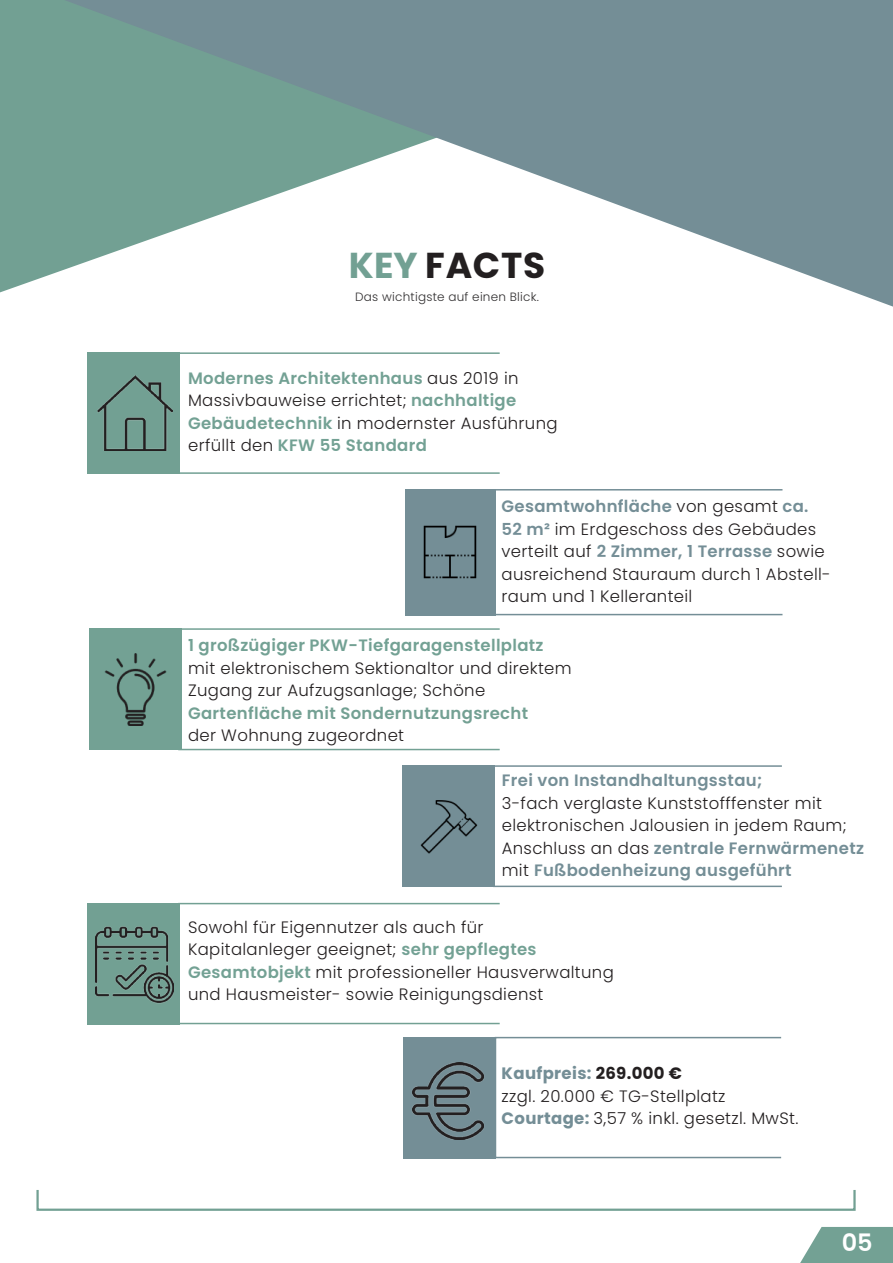
<style>
.page{position:relative;width:893px;height:1263px;background:#fff}
.page>*{position:absolute;margin:0;border:0;box-sizing:border-box;transform-origin:0 0}
.t1{font:700 36px "Poppins";letter-spacing:.02em;color:#231f20}
.t2{font:600 24px "Poppins";color:#fff}
.t3{font:300 16.5px/22.5px "Poppins";letter-spacing:.02em;color:#231f20}
.t4{font:600 16.5px "Poppins";letter-spacing:.02em;color:#73a194}
.t5{font:600 16.5px "Poppins";letter-spacing:.02em;color:#73a093}
.t6{font:600 16.5px "Poppins";letter-spacing:.02em;color:#748e96}
.t7{font:300 12px "Poppins";letter-spacing:.02em;color:#312f30}
.s1{color:#72a093}
.s2{font-weight:600;color:#73a194}
.s3{font-weight:600;color:#748e96}
.s4{font-weight:700;color:#748e96}
.s5{font-weight:700}
</style>
<div class="page">
<div style="left:36px;top:1189px;width:820px;height:22px;border:2px solid #72a093"></div>
<svg style="left:800px;top:1227px;width:93px;height:36px;background:#83aba0"></svg>
<div style="left:405px;top:489px;width:90px;height:126px;background:#748e96"></div>
<img style="left:423px;top:525px;width:54px;height:54px">
<div style="left:493px;top:489px;width:290px;height:126px;border:2px solid #748e96"></div>
<div style="left:178px;top:628px;width:322px;height:122px;border:2px solid #73a194"></div>
<div style="left:88px;top:352px;width:92px;height:122px;background:#72a093"></div>
<div style="left:178px;top:352px;width:322px;height:122px;border:2px solid #72a093"></div>
<div style="left:178px;top:903px;width:322px;height:121px;border:2px solid #72a093"></div>
<div style="left:493px;top:765px;width:290px;height:122px;border:2px solid #748e96"></div>
<div style="left:495px;top:1037px;width:287px;height:121px;border:2px solid #748e96"></div>
<div style="left:89px;top:628px;width:93px;height:122px;background:#73a194"></div>
<img style="left:104px;top:653px;width:63px;height:73px">
<div style="left:404px;top:1037px;width:92px;height:121px;background:#748e96"></div>
<img style="left:412px;top:1062px;width:72px;height:77px">
<div style="left:88px;top:903px;width:92px;height:121px;background:#72a093"></div>
<img style="left:96px;top:926px;width:78px;height:77px">
<div style="left:402px;top:765px;width:93px;height:122px;background:#748e96"></div>
<img style="left:420px;top:800px;width:58px;height:54px">
<img style="left:98px;top:376px;width:75px;height:75px">
<div style="left:0;top:0;width:64px;height:292px;background:#72a093"></div>
<svg style="left:64px;top:0;width:829px;height:307px"></svg>
<h1 class="t1" style="left:349px;top:245px;width:198px"><span class="s1">KEY</span> FACTS</h1>
<p class="t7" style="left:355px;top:290px;width:185px">Das wichtigste auf einen Blick.</p>
<p class="t3" style="left:188px;top:367px;width:371px"><span class="s2">Modernes Architektenhaus</span> aus 2019 in Massivbauweise errichtet; <span class="s2">nachhaltige Gebäudetechnik</span> in modernster Ausführung erfüllt den <span class="s2">KFW 55 Standard</span></p>
<p class="t3" style="left:502px;top:496px;width:331px"><span class="s3">Gesamtwohnfläche</span> von gesamt <span class="s3">ca.<br>52 m²</span> im Erdgeschoss des Gebäudes verteilt auf <span class="s3">2 Zimmer, 1 Terrasse</span> sowie ausreichend Stauraum durch 1 Abstell&shy;raum und 1 Kelleranteil</p>
<p class="t4" style="left:188px;top:636px;width:357px">1 großzügiger PKW-Tiefgaragenstellplatz</p>
<p class="t3" style="left:188px;top:657px;width:385px">mit elektronischem Sektionaltor und direktem<br>Zugang zur Aufzugsanlage; Schöne</p>
<p class="t5" style="left:188px;top:704px;width:341px">Gartenfläche mit Sondernutzungsrecht</p>
<p class="t3" style="left:188px;top:725px;width:218px">der Wohnung zugeordnet</p>
<p class="t6" style="left:502px;top:771px;width:262px">Frei von Instandhaltungsstau;</p>
<p class="t3" style="left:502px;top:792px;width:364px">3-fach verglaste Kunststofffenster mit elektronischen Jalousien in jedem Raum; Anschluss an das <span class="s3">zentrale Fernwärmenetz </span>mit <span class="s3">Fußbodenheizung ausgeführt</span></p>
<p class="t3" style="left:188px;top:916px;width:427px">Sowohl für Eigennutzer als auch für<br>Kapitalanleger geeignet; <span class="s2">sehr gepflegtes Gesamtobjekt</span> mit professioneller Hausverwaltung und Hausmeister- sowie Reinigungsdienst</p>
<p class="t3" style="left:502px;top:1062px;width:298px"><span class="s4">Kaufpreis:</span> <span class="s5">269.000 €<br></span>zzgl. 20.000 € TG-Stellplatz<br><span class="s4">Courtage:</span> 3,57 % inkl. gesetzl. MwSt.</p>
<h2 class="t2" style="left:842px;top:1229px;width:32px">05</h2>
</div>
